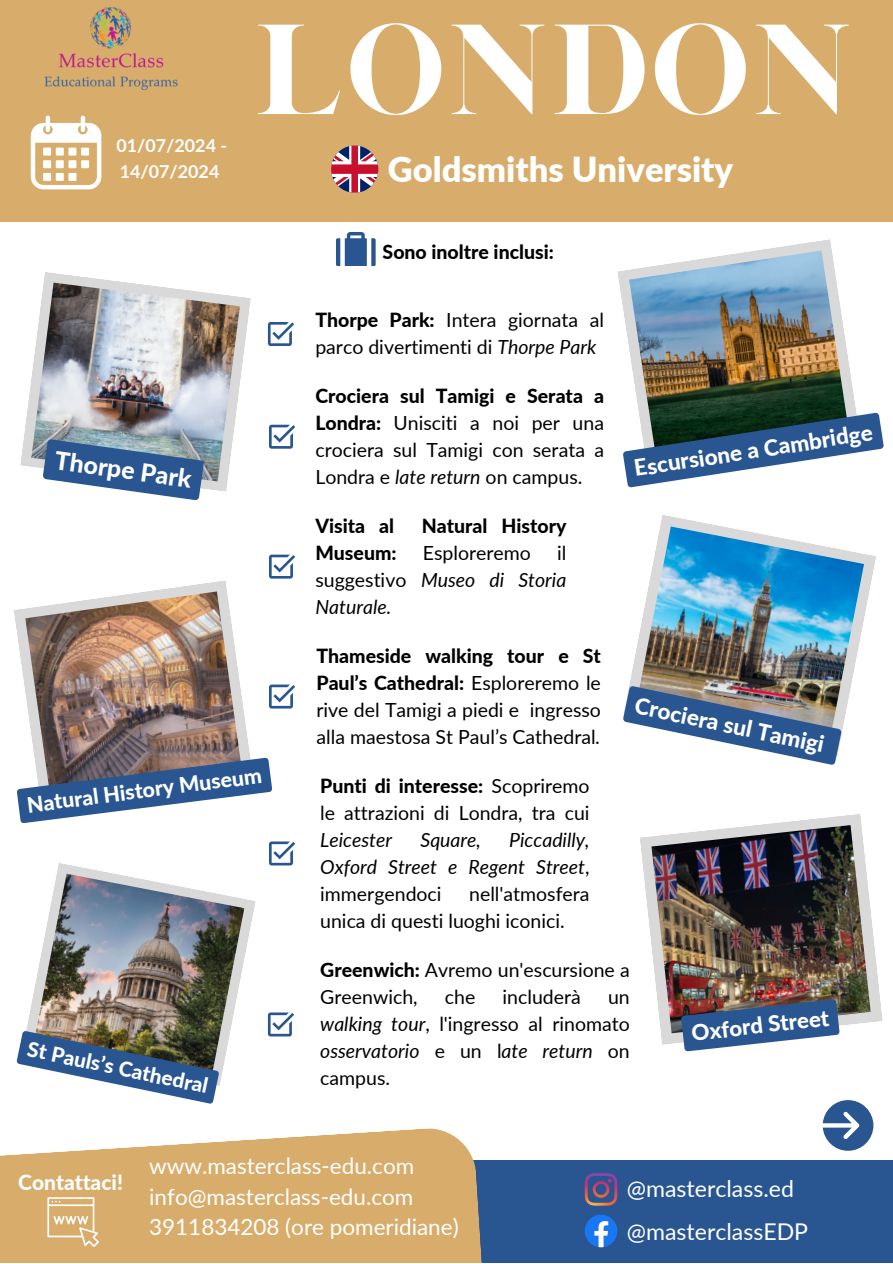
<style>
.page{position:relative;width:893px;height:1264px;background:#fff}
.page>*{position:absolute;margin:0;border:0;box-sizing:border-box;transform-origin:0 0}
.t1{font:103.65px "London";color:#fff}
.t2{font:900 34.5px "Lato";color:#fff}
.t3{font:800 24.9px "Lato";color:#fff}
.t4{font:23.1px "Lato";color:#fff}
.t5{font:800 22.65px "Lato";color:#fff}
.t6{font:22.5px "Lato";color:#fff}
.t7{font:800 22.5px "Lato";color:#fff}
.t8{font:800 22.2px "Lato";color:#fff}
.t9{font:800 21.3px "Lato";color:#fff}
.t10{font:800 21px "Lato";color:#fff}
.t11{font:800 20.85px "Lato";color:#fff}
.t12{font:19.5px/27px "Lato";color:#000;text-align:justify}
.t13{font:italic 19.5px/27px "Lato";color:#000;text-align:justify}
.t14{font:800 19.5px "Lato";color:#000}
.t15{font:700 17.85px/25.8px "Lato";color:#fff}
.s1{font-weight:800}
.s2{font-style:italic}
.s3{font-style:normal}
</style>
<div class="page">
<div style="left:0;top:0;width:892px;height:1262px;background:#d8ad6c"></div>
<div style="left:0;top:222px;width:892px;height:937px;background:#fff"></div>
<svg style="left:331px;top:145px;width:47px;height:48px"></svg>
<img style="left:44px;top:8px;width:134px;height:82px">
<svg style="left:269px;top:425px;width:26px;height:23px"></svg>
<svg style="left:269px;top:554px;width:26px;height:24px"></svg>
<svg style="left:269px;top:684px;width:26px;height:24px"></svg>
<svg style="left:639px;top:813px;width:243px;height:231px;background:#f5f5f5"></svg>
<img style="left:651px;top:825px;width:219px;height:208px">
<svg style="left:14px;top:580px;width:239px;height:229px;background:#f8f8f8"></svg>
<img style="left:25px;top:591px;width:217px;height:166px">
<svg style="left:617px;top:239px;width:243px;height:232px;background:#f9f9f9"></svg>
<img style="left:629px;top:250px;width:219px;height:162px">
<svg style="left:269px;top:841px;width:26px;height:24px"></svg>
<svg style="left:23px;top:862px;width:233px;height:224px;background:#fafafa"></svg>
<img style="left:34px;top:873px;width:210px;height:201px">
<svg style="left:336px;top:232px;width:39px;height:34px"></svg>
<div style="left:0;top:1159px;width:892px;height:103px;background:#295691"></div>
<svg style="left:0;top:1126px;width:500px;height:136px;fill:#d8ad6c"></svg>
<svg style="left:584px;top:1173px;width:33px;height:32px"></svg>
<svg style="left:584px;top:1214px;width:33px;height:33px"></svg>
<svg style="left:47px;top:1197px;width:52px;height:49px;background:#e0bf8d"></svg>
<svg style="left:822px;top:1100px;width:51px;height:50px;background:#6e8db4"></svg>
<svg style="left:681px;top:998px;width:158px;height:53px;background:#576d92"></svg>
<svg style="left:17px;top:757px;width:255px;height:66px;background:#7488a6"></svg>
<svg style="left:622px;top:412px;width:262px;height:75px;background:#66829a"></svg>
<img style="left:16px;top:1030px;width:203px;height:74px">
<svg style="left:623px;top:514px;width:253px;height:243px;background:#fafafa"></svg>
<img style="left:635px;top:526px;width:228px;height:219px">
<img style="left:622px;top:685px;width:219px;height:80px">
<svg style="left:20px;top:272px;width:231px;height:220px;background:#f7f7f7"></svg>
<img style="left:31px;top:282px;width:209px;height:199px">
<svg style="left:42px;top:439px;width:162px;height:61px;background:#6283a9"></svg>
<svg style="left:268px;top:1012px;width:26px;height:24px"></svg>
<svg style="left:31px;top:116px;width:70px;height:73px"></svg>
<div style="left:43px;top:148px;width:8px;height:8px;background:#fff"></div>
<div style="left:43px;top:160px;width:8px;height:8px;background:#fff"></div>
<div style="left:43px;top:173px;width:8px;height:8px;background:#fff"></div>
<div style="left:56px;top:148px;width:8px;height:8px;background:#fff"></div>
<div style="left:56px;top:160px;width:8px;height:8px;background:#fff"></div>
<div style="left:56px;top:173px;width:8px;height:8px;background:#fff"></div>
<div style="left:68px;top:148px;width:8px;height:8px;background:#fff"></div>
<div style="left:68px;top:160px;width:8px;height:8px;background:#fff"></div>
<div style="left:68px;top:173px;width:8px;height:8px;background:#fff"></div>
<div style="left:81px;top:148px;width:8px;height:8px;background:#fff"></div>
<div style="left:81px;top:160px;width:8px;height:8px;background:#fff"></div>
<svg style="left:268px;top:322px;width:26px;height:23px"></svg>
<p class="t15" style="left:116px;top:132px;width:112px">01/07/2024 -<br>14/07/2024</p>
<p class="t3" style="left:57px;top:444px;width:139px;rotate:8deg">Thorpe Park</p>
<p class="t1" style="left:253px;top:-1px;width:602px">LONDON</p>
<p class="t2" style="left:388px;top:147px;width:347px">Goldsmiths University</p>
<p class="t14" style="left:382px;top:239px;width:173px">Sono inoltre inclusi:</p>
<p class="t12" style="left:315px;top:306px;width:290px"><span class="s1">Thorpe Park:</span> Intera giornata al parco divertimenti di <span class="s2">Thorpe Park</span></p>
<p class="t12" style="left:315px;top:382px;width:290px"><span class="s1">Crociera sul Tamigi e Serata a Londra:</span> Unisciti a noi per una crociera sul Tamigi con serata a Londra e <span class="s2">late return</span> on campus.</p>
<p class="t14" style="left:315px;top:513px;width:80px">Visita al</p>
<p class="t14" style="left:421px;top:513px;width:146px">Natural History</p>
<p class="t14" style="left:315px;top:540px;width:83px">Museum:</p>
<p class="t12" style="left:423px;top:539px;width:110px">Esploreremo</p>
<p class="t13" style="left:315px;top:539px;width:252px;text-indent:242px"><span class="s3">il suggestivo</span> Museo di Storia Naturale.</p>
<p class="t12" style="left:316px;top:641px;width:286px"><span class="s1">Thameside walking tour e St Paul’s Cathedral:</span> Esploreremo le rive del Tamigi a piedi e ingresso alla maestosa St Paul’s Cathedral<span class="s2">.</span></p>
<p class="t7" style="left:632px;top:455px;width:242px;rotate:-9deg">Escursione a Cambridge</p>
<p class="t5" style="left:638px;top:691px;width:194px;rotate:12deg">Crociera sul Tamigi</p>
<p class="t9" style="left:25px;top:791px;width:238px;rotate:-7deg">Natural History Museum</p>
<p class="t11" style="left:31px;top:1035px;width:185px;rotate:12deg">St Pauls’s Cathedral</p>
<p class="t12" style="left:320px;top:771px;width:271px"><span class="s1">Punti di interesse:</span> Scopriremo le attrazioni di Londra, tra cui <span class="s2">Leicester</span></p>
<p class="t13" style="left:320px;top:825px;width:271px;text-indent:189px">Piccadilly, Oxford Street e Regent Street<span class="s3">, immergendoci</span></p>
<p class="t13" style="left:420px;top:825px;width:62px">Square,</p>
<p class="t12" style="left:320px;top:879px;width:271px;text-indent:149px">nell'atmosfera unica di questi luoghi iconici.</p>
<p class="t12" style="left:320px;top:955px;width:311px"><span class="s1">Greenwich:</span> Avremo un'escursione a<br>Greenwich,</p>
<p class="t12" style="left:445px;top:982px;width:32px">che</p>
<p class="t12" style="left:502px;top:982px;width:80px">includerà</p>
<p class="t12" style="left:320px;top:982px;width:311px;text-indent:288px">un <span class="s2">walking tour</span>, l'ingresso al rinomato <span class="s2">osservatorio</span> e un l<span class="s2">ate return</span> on campus.</p>
<p class="t8" style="left:690px;top:1018px;width:140px;rotate:-6deg">Oxford Street</p>
<p class="t10" style="left:18px;top:1168px;width:106px">Contattaci!</p>
<p class="t6" style="left:149px;top:1151px;width:266px">www.masterclass-edu.com</p>
<p class="t6" style="left:149px;top:1182px;width:265px">info@masterclass-edu.com</p>
<p class="t6" style="left:149px;top:1212px;width:311px">3911834208 (ore pomeridiane)</p>
<p class="t4" style="left:626px;top:1174px;width:169px">@masterclass.ed</p>
<p class="t4" style="left:626px;top:1216px;width:183px">@masterclassEDP</p>
</div>
